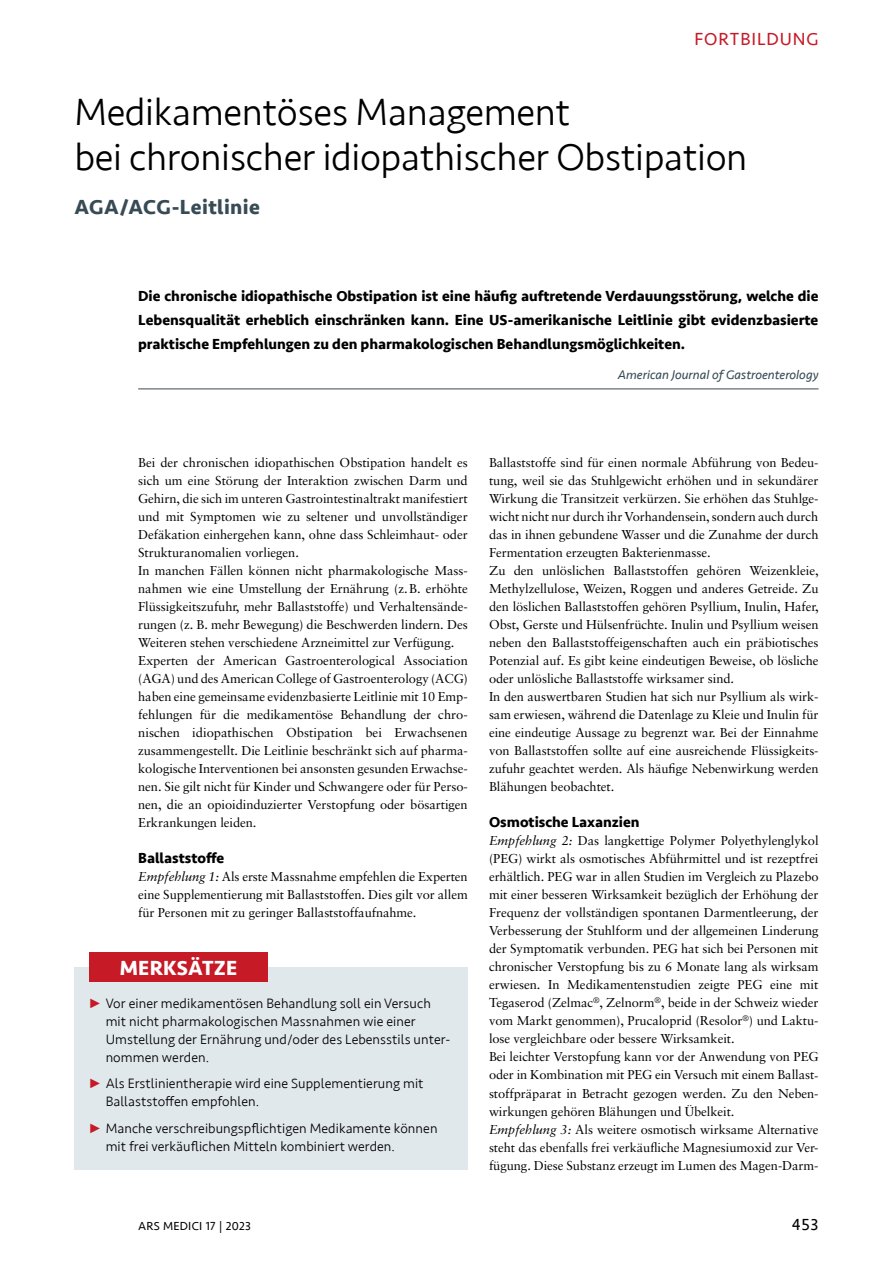
<style>
.page{position:relative;width:893px;height:1263px;background:#fff}
.page>*{position:absolute;margin:0;border:0;box-sizing:border-box;transform-origin:0 0}
.t1{font:300 39px/45px "Seravek";letter-spacing:-.01em;color:#000}
.t2{font:700 21px "Seravek";letter-spacing:.02em;color:#374b55}
.t3{font:700 21px "Seravek";letter-spacing:.01em;color:#fff}
.t4{font:18px "Seravek";letter-spacing:.05em;color:#c61a27}
.t5{font:16.5px "Seravek";color:#000}
.t6{font:700 15px/24px "Seravek";color:#000;text-align:justify}
.t7{font:300 13.95px/18px "Seravek";letter-spacing:.005em;color:#000}
.t8{font:12.9px/18px "Sabon";letter-spacing:-.005em;color:#000}
.t9{font:italic 12.9px "Seravek";color:#374b55}
.t10{font:12px "Seravek";letter-spacing:.02em;color:#000}
.s1{font-style:italic}
</style>
<div class="page">
<hr style="left:138px;top:389px;width:681px;height:1px;background:#374b55">
<div style="left:74px;top:967px;width:394px;height:202px;background:#e1e8ec"></div>
<div style="left:89px;top:952px;width:179px;height:30px;background:#c61a27"></div>
<h3 class="t4" style="left:694px;top:25px;width:126px">FORTBILDUNG</h3>
<h1 class="t1" style="left:74px;top:91px;width:675px">Medikamentöses Management<br>bei chronischer idiopathischer Obstipation</h1>
<h2 class="t2" style="left:74px;top:191px;width:187px">AGA/ACG-Leitlinie</h2>
<p class="t6" style="left:138px;top:284px;width:682px">Die chronische idiopathische Obstipation ist eine häufig auftretende Verdauungsstörung, welche die Lebensqualität erheblich einschränken kann. Eine US-amerikanische Leitlinie gibt evidenzbasierte praktische Empfehlungen zu den pharmakologischen Behandlungsmöglichkeiten.</p>
<p class="t9" style="left:618px;top:365px;width:202px">American Journal of Gastroenterology</p>
<p class="t8" style="left:138px;top:454px;width:331px">Bei der chronischen idiopathischen Obstipation handelt es sich um eine Störung der Interaktion zwischen Darm und Gehirn, die sich im unteren Gastrointestinaltrakt manifestiert und mit Symptomen wie zu seltener und unvollständiger Defäkation einhergehen kann, ohne dass Schleimhaut- oder Strukturanomalien vorliegen.<br>In manchen Fällen können nicht pharmakologische Mass&shy;nahmen wie eine Umstellung der Ernährung (z.B. erhöhte Flüssigkeitszufuhr, mehr Ballaststoffe) und Verhaltensände&shy;rungen (z. B. mehr Bewegung) die Beschwerden lindern. Des Weiteren stehen verschiedene Arzneimittel zur Verfügung.<br>Experten der American Gastroenterological Association (AGA) und des American College of Gastroenterology (ACG) haben eine gemeinsame evidenzbasierte Leitlinie mit 10 Emp&shy;fehlungen für die medikamentöse Behandlung der chro&shy;nischen idiopathischen Obstipation bei Erwachsenen zusammengestellt. Die Leitlinie beschränkt sich auf pharma&shy;kologische Interventionen bei ansonsten gesunden Erwachse&shy;nen. Sie gilt nicht für Kinder und Schwangere oder für Perso&shy;nen, die an opioidinduzierter Verstopfung oder bösartigen Erkrankungen leiden.</p>
<p class="t6" style="left:138px;top:846px;width:87px">Ballaststoffe</p>
<p class="t8" style="left:138px;top:868px;width:331px;text-align:justify"><span class="s1">Empfehlung 1:</span> Als erste Massnahme empfehlen die Experten eine Supplementierung mit Ballaststoffen. Dies gilt vor allem für Personen mit zu geringer Ballaststoffaufnahme.</p>
<h2 class="t3" style="left:120px;top:951px;width:119px">MERKSÄTZE</h2>
<p class="t7" style="left:106px;top:994px;width:346px">Vor einer medikamentösen Behandlung soll ein Versuch mit nicht pharmakologischen Massnahmen wie einer Umstellung der Ernährung und/oder des Lebensstils unter&shy;nommen werden.</p>
<p class="t7" style="left:106px;top:1074px;width:319px">Als Erstlinientherapie wird eine Supplementierung mit -Ballaststoffen empfohlen.</p>
<p class="t7" style="left:106px;top:1119px;width:333px">Manche verschreibungspflichtigen Medikamente können mit frei verkäuflichen Mitteln kombiniert werden.</p>
<p class="t8" style="left:489px;top:454px;width:331px">Ballaststoffe sind für einen normale Abführung von Bedeu&shy;tung, weil sie das Stuhlgewicht erhöhen und in sekundärer Wirkung die Transitzeit verkürzen. Sie erhöhen das Stuhlge&shy;wicht nicht nur durch ihr Vorhandensein, sondern auch durch das in ihnen gebundene Wasser und die Zunahme der durch Fermentation erzeugten Bakterienmasse.<br>Zu den unlöslichen Ballaststoffen gehören Weizenkleie, Methylzellulose, Weizen, Roggen und anderes Getreide. Zu den löslichen Ballaststoffen gehören Psyllium, Inulin, Hafer, Obst, Gerste und Hülsenfrüchte. Inulin und Psyllium weisen neben den Ballaststoffeigenschaften auch ein präbiotisches Potenzial auf. Es gibt keine eindeutigen Beweise, ob lösliche oder unlösliche Ballaststoffe wirksamer sind.<br>In den auswertbaren Studien hat sich nur Psyllium als wirk&shy;sam erwiesen, während die Datenlage zu Kleie und Inulin für eine eindeutige Aussage zu begrenzt war. Bei der Einnahme von Ballaststoffen sollte auf eine ausreichende Flüssigkeits&shy;zufuhr geachtet werden. Als häufige Nebenwirkung werden Blähungen beobachtet.</p>
<p class="t6" style="left:489px;top:810px;width:152px">Osmotische Laxanzien</p>
<p class="t8" style="left:489px;top:832px;width:331px"><span class="s1">Empfehlung 2:</span> Das langkettige Polymer Polyethylenglykol (PEG) wirkt als osmotisches Abführmittel und ist rezeptfrei erhältlich. PEG war in allen Studien im Vergleich zu Plazebo mit einer besseren Wirksamkeit bezüglich der Erhöhung der Frequenz der vollständigen spontanen Darmentleerung, der Verbesserung der Stuhlform und der allgemeinen Linderung der Symptomatik verbunden. PEG hat sich bei Personen mit chronischer Verstopfung bis zu 6 Monate lang als wirksam erwiesen. In Medikamentenstudien zeigte PEG eine mit Tegaserod (Zelmac<sup>®</sup>, Zelnorm<sup>®</sup>, beide in der Schweiz wieder vom Markt genommen), Prucaloprid (Resolor<sup>®</sup>) und Laktu&shy;lose vergleichbare oder bessere Wirksamkeit.<br>Bei leichter Verstopfung kann vor der Anwendung von PEG oder in Kombination mit PEG ein Versuch mit einem Ballast&shy;stoffpräparat in Betracht gezogen werden. Zu den Neben&shy;wirkungen gehören Blähungen und Übelkeit.<br><span class="s1">Empfehlung 3:</span> Als weitere osmotisch wirksame Alternative steht das ebenfalls frei verkäufliche Magnesiumoxid zur Ver&shy;fügung. Diese Substanz erzeugt im Lumen des Magen-Darm-</p>
<p class="t10" style="left:138px;top:1217px;width:114px">ARS MEDICI 17 | 2023</p>
<p class="t5" style="left:792px;top:1212px;width:28px">453</p>
</div>
